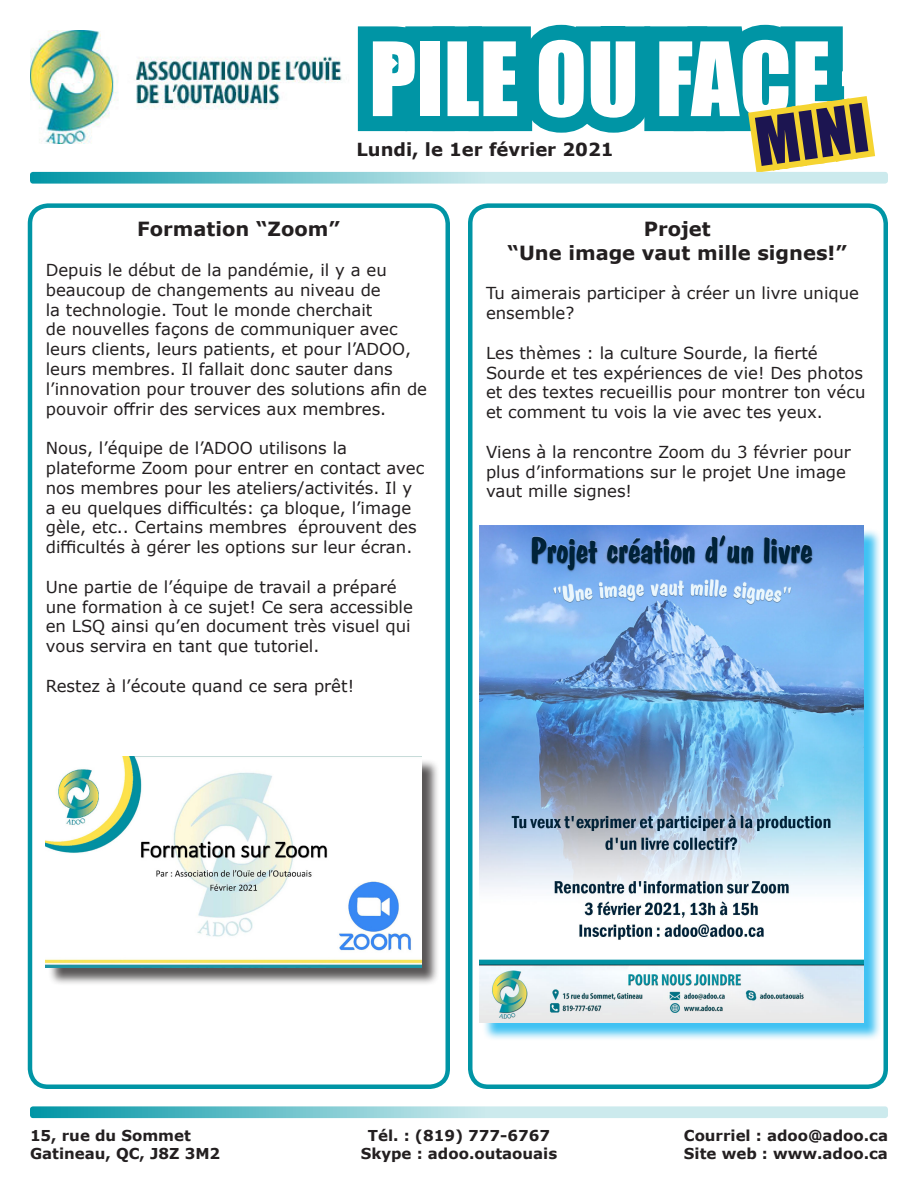
<style>
.page{position:relative;width:918px;height:1188px;background:#fff}
.page>*{position:absolute;margin:0;border:0;box-sizing:border-box;transform-origin:0 0}
.t1{font:94.5px "Impact";color:#fff}
.t2{font:61.5px "Impact";color:#1c1551}
.t3{font:700 19.5px/23.4px "Verdana";color:#231f20;text-align:center}
.t4{font:700 18px "Verdana";color:#231f20}
.t5{font:16.5px/19.8px "Verdana";color:#231f20}
.t6{font:700 15px/18px "Verdana";color:#231f20}
</style>
<div class="page">
<svg style="left:30px;top:24px;width:858px;height:196px"></svg>
<svg style="left:30px;top:1106px;width:858px;height:12px;background:#98d4da"></svg>
<div style="left:28px;top:203px;width:422px;height:886px;border:4px solid #0095a5;border-radius:18px"></div>
<div style="left:48px;top:758px;width:392px;height:228px;background:#231f20;opacity:.75"></div>
<img style="left:46px;top:756px;width:375px;height:211px">
<div style="left:468px;top:203px;width:420px;height:886px;border:4px solid #0095a5;border-radius:18px"></div>
<div style="left:482px;top:528px;width:399px;height:514px;background:#00aeef;opacity:.75"></div>
<img style="left:480px;top:526px;width:384px;height:497px">
<h1 class="t1" style="left:369px;top:6px;width:463px">PILE OU FACE</h1>
<h2 class="t2" style="left:749px;top:95px;width:114px;rotate:-8deg">MINI</h2>
<p class="t4" style="left:356px;top:137px;width:259px">Lundi, le 1er février 2021</p>
<p class="t3" style="left:137px;top:217px;width:204px">Formation “Zoom”</p>
<p class="t5" style="left:46px;top:260px;width:383px">Depuis le début de la pandémie, il y a eu beaucoup de changements au niveau de<br>la technologie. Tout le monde cherchait<br>de nouvelles façons de communiquer avec leurs clients, leurs patients, et pour l’ADOO, leurs membres. Il fallait donc sauter dans l’innovation pour trouver des solutions afin de pouvoir offrir des services aux membres.</p>
<p class="t5" style="left:46px;top:438px;width:380px">Nous, l’équipe de l’ADOO utilisons la plateforme Zoom pour entrer en contact avec nos membres pour les ateliers/activités. Il y a eu quelques difficultés: ça bloque, l’image gèle, etc.. Certains membres éprouvent des difficultés à gérer les options sur leur écran.</p>
<p class="t5" style="left:46px;top:577px;width:369px">Une partie de l’équipe de travail a préparé une formation à ce sujet! Ce sera accessible en LSQ ainsi qu’en document très visuel qui vous servira en tant que tutoriel.</p>
<p class="t5" style="left:46px;top:676px;width:310px">Restez à l’écoute quand ce sera prêt!</p>
<p class="t3" style="left:508px;top:217px;width:341px">Projet<br>“Une image vaut mille signes!”</p>
<p class="t5" style="left:486px;top:283px;width:375px">Tu aimerais participer à créer un livre unique ensemble?</p>
<p class="t5" style="left:486px;top:343px;width:381px">Les thèmes : la culture Sourde, la fierté Sourde et tes expériences de vie! Des photos et des textes recueillis pour montrer ton vécu et comment tu vois la vie avec tes yeux.</p>
<p class="t5" style="left:486px;top:442px;width:366px">Viens à la rencontre Zoom du 3 février pour plus d’informations sur le projet Une image vaut mille signes!</p>
<p class="t6" style="left:30px;top:1126px;width:192px">15, rue du Sommet<br>Gatineau, QC, J8Z 3M2</p>
<p class="t6" style="left:361px;top:1126px;width:198px;text-align:center">Tél. : (819) 777-6767<br>Skype : adoo.outaouais</p>
<p class="t6" style="left:684px;top:1126px;width:206px">Courriel : adoo@adoo.ca<br>Site web : www.adoo.ca</p>
</div>
